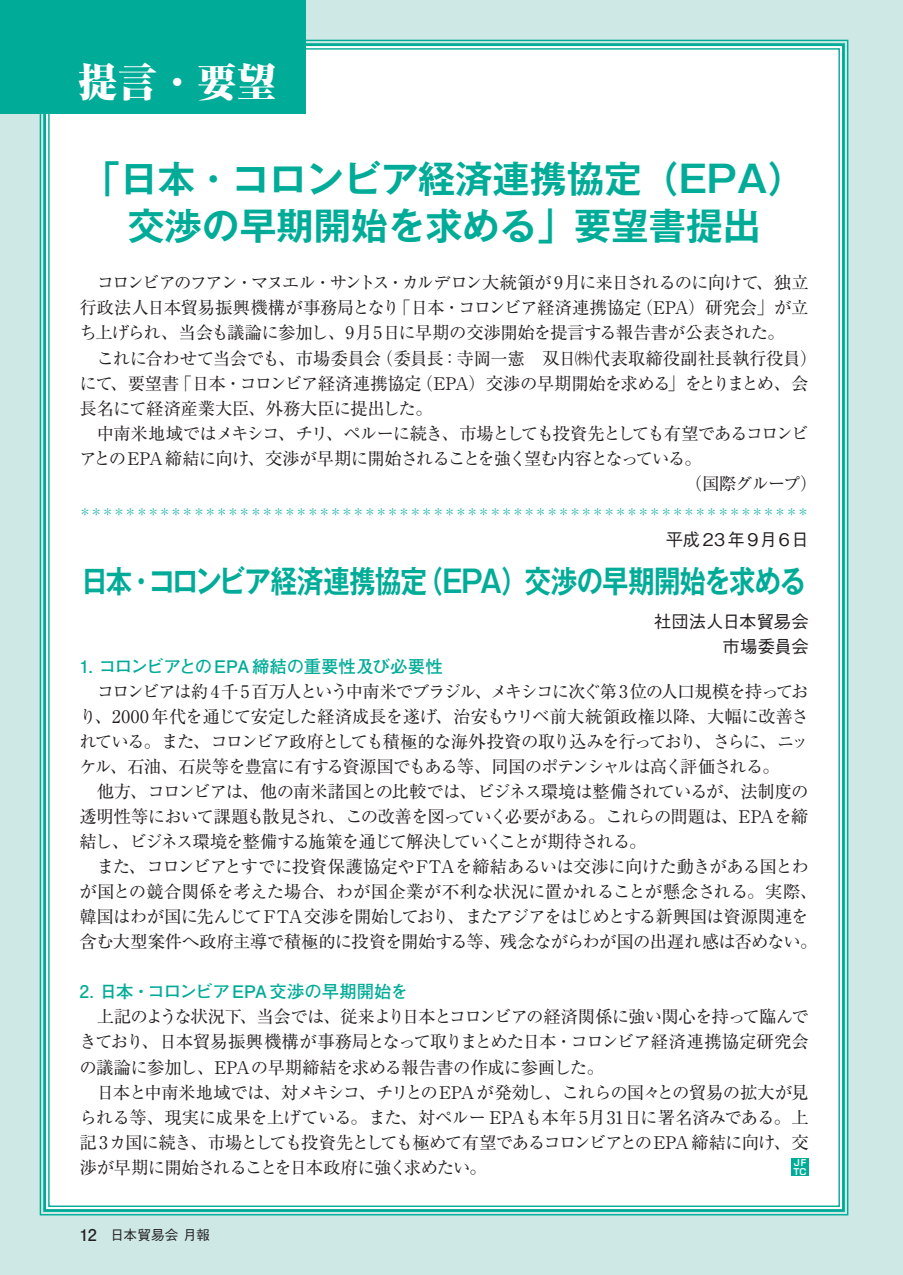
<style>
.page{position:relative;width:903px;height:1275px;background:#cee9e5}
.page>*{position:absolute;margin:0;border:0;box-sizing:border-box;transform-origin:0 0}
.t1{font:800 expanded 39.73px "Ryumin Pro";color:#fff}
.t2{font:700 37.27px/47.1px "Gothic MB101 Pro De";color:#00ac98;text-align:center}
.t3{font:700 30.97px "Gothic MB101 Pro De";letter-spacing:-.035em;color:#00ac98;scale:.85 1}
.t4{font:17.32px/25px "Ryumin Pro";letter-spacing:-.04em;color:#231f20;text-align:justify}
.t5{font:17.32px/25px "Ryumin Pro";letter-spacing:-.02em;color:#231f20}
.t6{font:17.32px "Ryumin Pro";letter-spacing:-.07em;color:#231f20}
.t7{font:700 17.32px "Futo Go B101 Pro";letter-spacing:-.01em;color:#00ac98}
.t8{font:500 17.32px/24.8px "Gothic BBB Pro";letter-spacing:.005em;color:#231f20;text-align:right}
.t9{font:500 17.32px "Gothic BBB Pro";letter-spacing:.095em;color:#231f20}
.t10{font:500 13.65px "Gothic BBB Pro";color:#231f20}
.t11{font:11.2px "Koz Min Pro";color:#00ac98}
.t12{font:700 8.75px/8.8px "Shin Go Pro De";color:#fff}
.s1{font-family:"Futo Go B101 Pro";font-weight:700;font-size:16.1px}
</style>
<div class="page">
<div style="left:39px;top:39px;width:810px;height:1177px;background:#fff"></div>
<div style="left:0;top:0;width:305px;height:114px;background:#00ac98"></div>
<div style="left:791px;top:1158px;width:18px;height:18px;background:#00ac98"></div>
<h1 class="t1" style="left:78px;top:51px;width:200px">提言・要望</h1>
<h2 class="t2" style="left:83px;top:150px;width:723px">「日本・コロンビア経済連携協定（EPA）交渉の早期開始を求める」要望書提出</h2>
<p class="t4" style="left:79px;top:269px;width:731px;text-indent:17px">コロンビアのフアン・マヌエル・サントス・カルデロン大統領が 9月に来日されるのに向けて、独立行政法人日本貿易振興機構が事務局となり「日本・コロンビア経済連携協定（EPA）研究会」が立ち上げられ、当会も議論に参加し、9月5日に早期の交渉開始を提言する報告書が公表された。</p>
<p class="t5" style="left:79px;top:344px;width:739px;text-indent:17px">これに合わせて当会でも、市場委員会（委員長：寺岡一憲　双日㈱代表取締役副社長執行役員）にて、要望書「日本・コロンビア経済連携協定（EPA）交渉の早期開始を求める」をとりまとめ、会長名にて経済産業大臣、外務大臣に提出した。</p>
<p class="t6" style="left:97px;top:420px;width:713px">中南米地域ではメキシコ、チリ、ペルーに続き、市場としても投資先としても有望であるコロンビ</p>
<p class="t4" style="left:79px;top:445px;width:624px">アとのEPA 締結に向け、交渉が早期に開始されることを強く望む内容となっている。</p>
<p class="t4" style="left:685px;top:470px;width:134px">（国際グループ）</p>
<p class="t11" style="left:79px;top:504px;width:731px">＊＊＊＊＊＊＊＊＊＊＊＊＊＊＊＊＊＊＊＊＊＊＊＊＊＊＊＊＊＊＊＊＊＊＊＊＊＊＊＊＊＊＊＊＊＊＊＊＊＊＊＊＊＊＊＊＊＊＊＊＊＊＊＊</p>
<p class="t9" style="left:666px;top:526px;width:144px">平成23年9月6日</p>
<h3 class="t3" style="left:82px;top:555px;width:854px">日本・コロンビア経済連携協定（EPA）交渉の早期開始を求める</h3>
<p class="t8" style="left:654px;top:607px;width:156px">社団法人日本貿易会市場委員会</p>
<p class="t7" style="left:79px;top:652px;width:365px">1. コロンビアとのEPA 締結の重要性及び必要性</p>
<p class="t4" style="left:79px;top:677px;width:731px;text-indent:17px">コロンビアは約 4千 5 百万人という中南米でブラジル、メキシコに次ぐ第 3 位の人口規模を持っており、2000 年代を通じて安定した経済成長を遂げ、治安もウリベ前大統領政権以降、大幅に改善されている。また、コロンビア政府としても積極的な海外投資の取り込みを行っており、さらに、ニッケル、石油、石炭等を豊富に有する資源国でもある等、同国のポテンシャルは高く評価される。</p>
<p class="t4" style="left:79px;top:778px;width:731px;text-indent:17px">他方、コロンビアは、他の南米諸国との比較では、ビジネス環境は整備されているが、法制度の透明性等において課題も散見され、この改善を図っていく必要がある。これらの問題は、EPAを締結し、ビジネス環境を整備する施策を通じて解決していくことが期待される。</p>
<p class="t4" style="left:79px;top:853px;width:739px;text-align:center">また、コロンビアとすでに投資保護協定やFTAを締結あるいは交渉に向けた動きがある国とわ<br>が国との競合関係を考えた場合、わが国企業が不利な状況に置かれることが懸念される。実際、韓国はわが国に先んじて FTA交渉を開始しており、またアジアをはじめとする新興国は資源関連を含む大型案件へ政府主導で積極的に投資を開始する等、残念ながらわが国の出遅れ感は否めない。</p>
<p class="t7" style="left:79px;top:978px;width:330px">2. 日本・コロンビアEPA交渉の早期開始を</p>
<p class="t4" style="left:79px;top:1003px;width:731px;text-indent:17px">上記のような状況下、当会では、従来より日本とコロンビアの経済関係に強い関心を持って臨んできており、日本貿易振興機構が事務局となって取りまとめた日本・コロンビア経済連携協定研究会の議論に参加し、EPAの早期締結を求める報告書の作成に参画した。</p>
<p class="t4" style="left:79px;top:1078px;width:731px;text-indent:17px">日本と中南米地域では、対メキシコ、チリとのEPA が発効し、これらの国々との貿易の拡大が見られる等、現実に成果を上げている。また、対ペルー EPAも本年 5月31日に署名済みである。上記 3カ国に続き、市場としても投資先としても極めて有望であるコロンビアとのEPA 締結に向け、交渉が早期に開始されることを日本政府に強く求めたい。</p>
<p class="t12" style="left:793px;top:1157px;width:15px">JF<br>TC</p>
<p class="t10" style="left:79px;top:1224px;width:132px"><span class="s1">12</span>　日本貿易会 月報</p>
</div>
